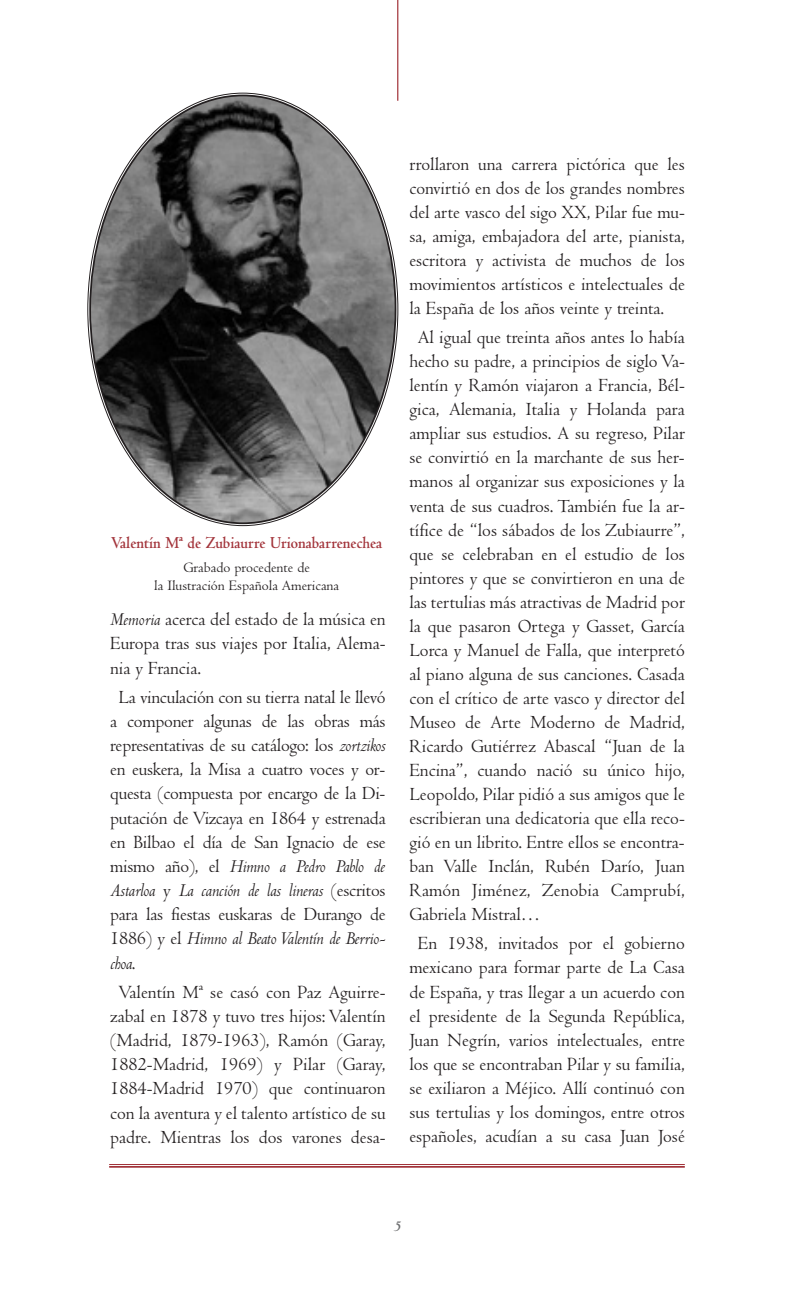
<style>
.page{position:relative;width:794px;height:1290px;background:#fff}
.page>*{position:absolute;margin:0;border:0;box-sizing:border-box;transform-origin:0 0}
.t1{font:19.25px/24px "Centaur";color:#231f20;text-align:justify}
.t2{font:700 17.5px "Centaur";color:#a2333a;scale:.9 1}
.t3{font:italic 700 15.75px "Centaur";color:#6d6e70}
.t4{font:14.88px/17.8px "Centaur";color:#231f20;text-align:center}
.s1{font-style:italic}
</style>
<div class="page">
<hr style="left:109px;top:1164px;width:576px;height:1px;background:#a2333a">
<hr style="left:109px;top:1166px;width:576px;height:1px;background:#a2333a">
<svg style="left:88px;top:94px;width:309px;height:431px"></svg>
<hr style="left:397px;top:0;width:1px;height:101px;background:#a2333a">
<p class="t2" style="left:111px;top:536px;width:303px">Valentín Mª de Zubiaurre Urionabarrenechea</p>
<p class="t4" style="left:154px;top:560px;width:186px">Grabado procedente de<br>la Ilustración Española Americana</p>
<p class="t1" style="left:110px;top:609px;width:277px"><span class="s1">Memoria</span> acerca del es ta do de la música en Europa tras sus viajes por Italia, Ale ma - nia y Fran cia.</p>
<p class="t1" style="left:110px;top:687px;width:277px;text-indent:8px">La vinculación con su tierra natal le llevó a componer algunas de las obras más representativas de su catálogo: los <span class="s1">zor tzi kos </span>en euskera, la Misa a cuatro vo ces y or - ques ta (com puesta por encargo de la Di - pu ta ción de Vizcaya en 1864 y es tre na da en Bil bao el día de San Ig nacio de ese mismo año), el <span class="s1">Himno a Pedro Pablo de Astarloa</span> y <span class="s1">La canción de las lineras</span> (escritos para las fiestas euskaras de Durango de 1886) y el <span class="s1">Himno al Beato Valentín de Be rrio - choa</span>.</p>
<p class="t1" style="left:110px;top:982px;width:277px;text-align:center">Valentín Mª se casó con Paz Aguirre - zabal en 1878 y tuvo tres hijos: Valentín (Madrid, 1879-1963), Ramón (Garay, 1882-Madrid, 1969) y Pilar (Garay, 1884-Madrid 1970) que continuaron con la aventura y el talento artístico de su padre. Mientras los dos varones desa -</p>
<p class="t1" style="left:409px;top:154px;width:277px">rrollaron una carrera pictórica que les convirtió en dos de los grandes nombres del arte vasco del sigo XX, Pilar fue mu - sa, amiga, embajadora del arte, pianista, escritora y activista de muchos de los movimientos artísticos e intelectuales de la España de los años veinte y treinta.</p>
<p class="t1" style="left:409px;top:327px;width:277px;text-indent:8px">Al igual que treinta años antes lo había hecho su padre, a principios de siglo Va - lentín y Ramón viajaron a Francia, Bél - gica, Alemania, Italia y Holanda para ampliar sus estudios. A su regreso, Pilar se convirtió en la marchante de sus her&shy;manos al organizar sus exposiciones y la venta de sus cuadros. También fue la ar - tífice de “los sá bados de los Zubiaurre”, que se celebraban en el estudio de los pin tores y que se convirtieron en una de las tertulias más atractivas de Madrid por la que pasaron Ortega y Gasset, García Lorca y Manuel de Falla, que interpretó al piano alguna de sus canciones. Casada con el crítico de arte vasco y director del Museo de Arte Moderno de Madrid, Ricardo Gutiérrez Abascal “Juan de la Encina”, cuando na ció su único hijo, Leopoldo, Pilar pi dió a sus amigos que le escribieran una de di ca toria que ella reco&shy;gió en un librito. Entre ellos se encontra&shy;ban Valle Inclán, Rubén Darío, Juan Ramón Jiménez, Ze no bia Camprubí, Gabriela Mistral…</p>
<p class="t1" style="left:409px;top:933px;width:277px;text-align:center">En 1938, invitados por el gobierno mexicano para formar parte de La Casa de España, y tras llegar a un acuerdo con el presidente de la Segunda República, Juan Negrín, varios intelectuales, entre los que se encontraban Pilar y su familia, se exiliaron a Méjico. Allí continuó con sus tertulias y los domingos, entre otros españoles, acudían a su casa Juan José</p>
<p class="t3" style="left:393px;top:1220px;width:9px">5</p>
</div>
